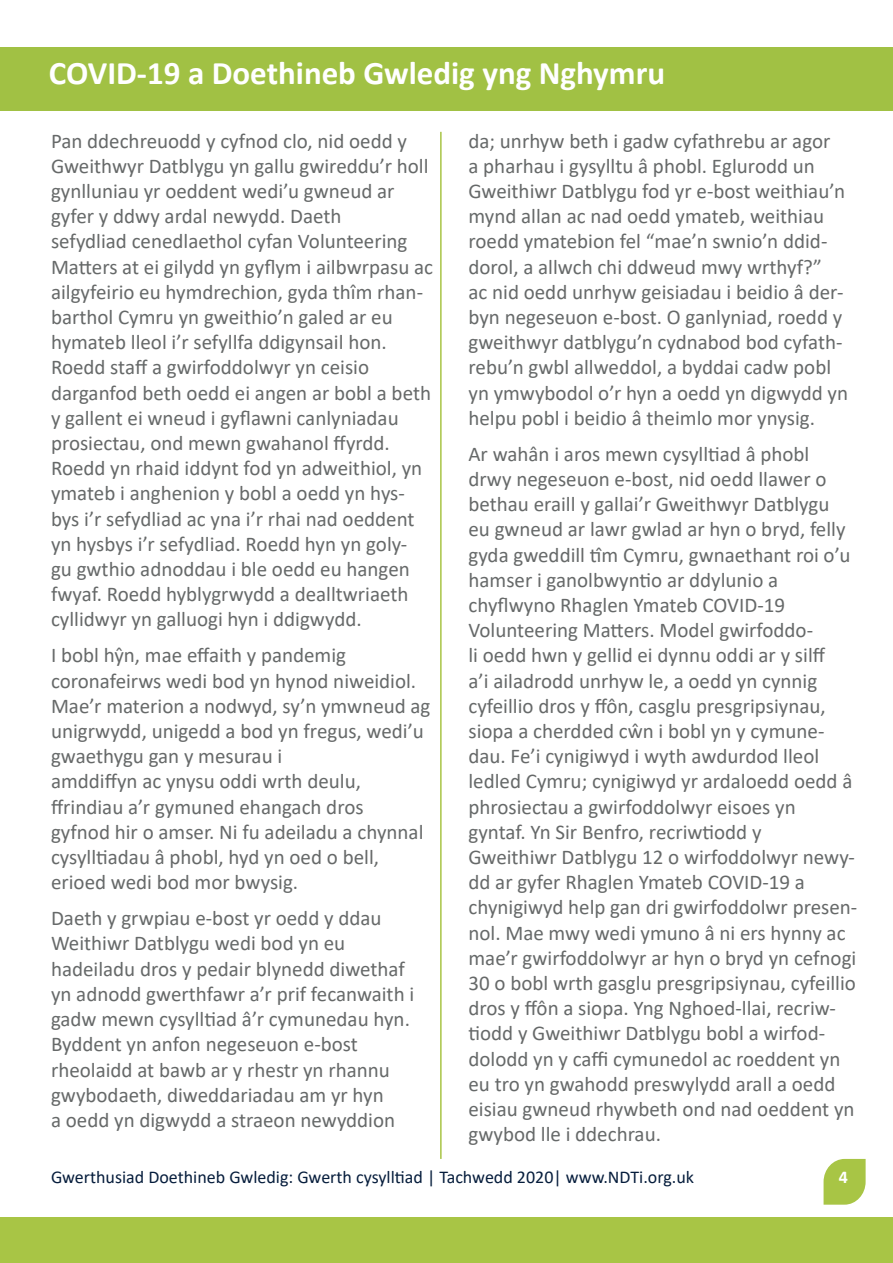
<style>
.page{position:relative;width:893px;height:1263px;background:#fff}
.page>*{position:absolute;margin:0;border:0;box-sizing:border-box;transform-origin:0 0}
.t1{font:700 33px "Calibri";color:#fff}
.t2{font:21px/25.2px "Calibri";color:#666969}
.t3{font:18px "Calibri";color:#061d3c}
.t4{font:700 18px "Calibri";color:#fff}
</style>
<div class="page">
<svg style="left:823px;top:1159px;width:43px;height:46px;background:#b3cc5d"></svg>
<div style="left:0;top:1217px;width:893px;height:46px;background:#a8c545"></div>
<div style="left:0;top:47px;width:893px;height:64px;background:#a1c144"></div>
<hr style="left:440px;top:132px;width:2px;height:1027px;background:#a8c545">
<p class="t1" style="left:49px;top:50px;width:618px">COVID-19 a Doethineb Gwledig yng Nghymru</p>
<p class="t2" style="left:51px;top:127px;width:379px">Pan ddechreuodd y cyfnod clo, nid oedd y Gweithwyr Datblygu yn gallu gwireddu’r holl gynlluniau yr oeddent wedi’u gwneud ar gyfer y ddwy ardal newydd. Daeth</p>
<p class="t2" style="left:51px;top:228px;width:384px">sefydliad cenedlaethol cyfan Volunteering Matters at ei gilydd yn gyflym i ailbwrpasu ac ailgyfeirio eu hymdrechion, gyda thîm rhan&shy;barthol Cymru yn gweithio’n galed ar eu</p>
<p class="t2" style="left:51px;top:329px;width:337px">hymateb lleol i’r sefyllfa ddigynsail hon.<br>Roedd staff a gwirfoddolwyr yn ceisio</p>
<p class="t2" style="left:51px;top:379px;width:382px">darganfod beth oedd ei angen ar bobl a beth y gallent ei wneud i gyflawni canlyniadau prosiectau, ond mewn gwahanol ffyrdd.<br>Roedd yn rhaid iddynt fod yn adweithiol, yn ymateb i anghenion y bobl a oedd yn hys&shy;bys i’r sefydliad ac yna i’r rhai nad oeddent yn hysbys i’r sefydliad. Roedd hyn yn goly&shy;gu gwthio adnoddau i ble oedd eu hangen fwyaf. Roedd hyblygrwydd a dealltwriaeth cyllidwyr yn galluogi hyn i ddigwydd.</p>
<p class="t2" style="left:51px;top:642px;width:297px">I bobl hŷn, mae effaith y pandemig</p>
<p class="t2" style="left:51px;top:667px;width:381px">coronafeirws wedi bod yn hynod niweidiol.<br>Mae’r materion a nodwyd, sy’n ymwneud ag unigrwydd, unigedd a bod yn fregus, wedi’u gwaethygu gan y mesurau i</p>
<p class="t2" style="left:51px;top:768px;width:311px">amddiffyn ac ynysu oddi wrth deulu,</p>
<p class="t2" style="left:51px;top:793px;width:314px">ffrindiau a’r gymuned ehangach dros</p>
<p class="t2" style="left:51px;top:819px;width:374px">gyfnod hir o amser. Ni fu adeiladu a chynnal cysylltiadau â phobl, hyd yn oed o bell,</p>
<p class="t2" style="left:51px;top:869px;width:249px">erioed wedi bod mor bwysig.</p>
<p class="t2" style="left:51px;top:905px;width:332px">Daeth y grwpiau e-bost yr oedd y ddau<br>Weithiwr Datblygu wedi bod yn eu</p>
<p class="t2" style="left:51px;top:955px;width:365px">hadeiladu dros y pedair blynedd diwethaf yn adnodd gwerthfawr a’r prif fecanwaith i gadw mewn cysylltiad â’r cymunedau hyn.<br>Byddent yn anfon negeseuon e-bost</p>
<p class="t2" style="left:51px;top:1056px;width:340px">rheolaidd at bawb ar y rhestr yn rhannu</p>
<p class="t2" style="left:51px;top:1081px;width:346px">gwybodaeth, diweddariadau am yr hyn a oedd yn digwydd a straeon newyddion</p>
<p class="t2" style="left:468px;top:127px;width:381px">da; unrhyw beth i gadw cyfathrebu ar agor<br>a pharhau i gysylltu â phobl. Eglurodd un Gweithiwr Datblygu fod yr e-bost weithiau’n mynd allan ac nad oedd ymateb, weithiau roedd ymatebion fel “mae’n swnio’n ddid&shy;dorol, a allwch chi ddweud mwy wrthyf?”<br>ac nid oedd unrhyw geisiadau i beidio â der&shy;byn negeseuon e-bost. O ganlyniad, roedd y gweithwyr datblygu’n cydnabod bod cyfath&shy;rebu’n gwbl allweddol, a byddai cadw pobl yn ymwybodol o’r hyn a oedd yn digwydd yn helpu pobl i beidio â theimlo mor ynysig.</p>
<p class="t2" style="left:468px;top:441px;width:384px">Ar wahân i aros mewn cysylltiad â phobl drwy negeseuon e-bost, nid oedd llawer o bethau eraill y gallai’r Gweithwyr Datblygu eu gwneud ar lawr gwlad ar hyn o bryd, felly gyda gweddill tîm Cymru, gwnaethant roi o’u hamser i ganolbwyntio ar ddylunio a</p>
<p class="t2" style="left:468px;top:592px;width:318px">chyflwyno Rhaglen Ymateb COVID-19</p>
<p class="t2" style="left:468px;top:617px;width:385px">Volunteering Matters. Model gwirfoddo-<br>li oedd hwn y gellid ei dynnu oddi ar y silff<br>a’i ailadrodd unrhyw le, a oedd yn cynnig cyfeillio dros y ffôn, casglu presgripsiynau, siopa a cherdded cŵn i bobl yn y cymune&shy;dau. Fe’i cynigiwyd i wyth awdurdod lleol ledled Cymru; cynigiwyd yr ardaloedd oedd â phrosiectau a gwirfoddolwyr eisoes yn</p>
<p class="t2" style="left:468px;top:819px;width:295px">gyntaf. Yn Sir Benfro, recriwtiodd y</p>
<p class="t2" style="left:468px;top:844px;width:390px">Gweithiwr Datblygu 12 o wirfoddolwyr newy&shy;dd ar gyfer Rhaglen Ymateb COVID-19 a chynigiwyd help gan dri gwirfoddolwr presen&shy;nol. Mae mwy wedi ymuno â ni ers hynny ac mae’r gwirfoddolwyr ar hyn o bryd yn cefnogi 30 o bobl wrth gasglu presgripsiynau, cyfeillio dros y ffôn a siopa. Yng Nghoed-llai, recriw&shy;tiodd y Gweithiwr Datblygu bobl a wirfod&shy;dolodd yn y caffi cymunedol ac roeddent yn eu tro yn gwahodd preswylydd arall a oedd eisiau gwneud rhywbeth ond nad oeddent yn gwybod lle i ddechrau.</p>
<p class="t3" style="left:51px;top:1164px;width:644px">Gwerthusiad Doethineb Gwledig: Gwerth cysylltiad | Tachwedd 2020| www.NDTi.org.uk</p>
<p class="t4" style="left:839px;top:1164px;width:11px">4</p>
</div>
